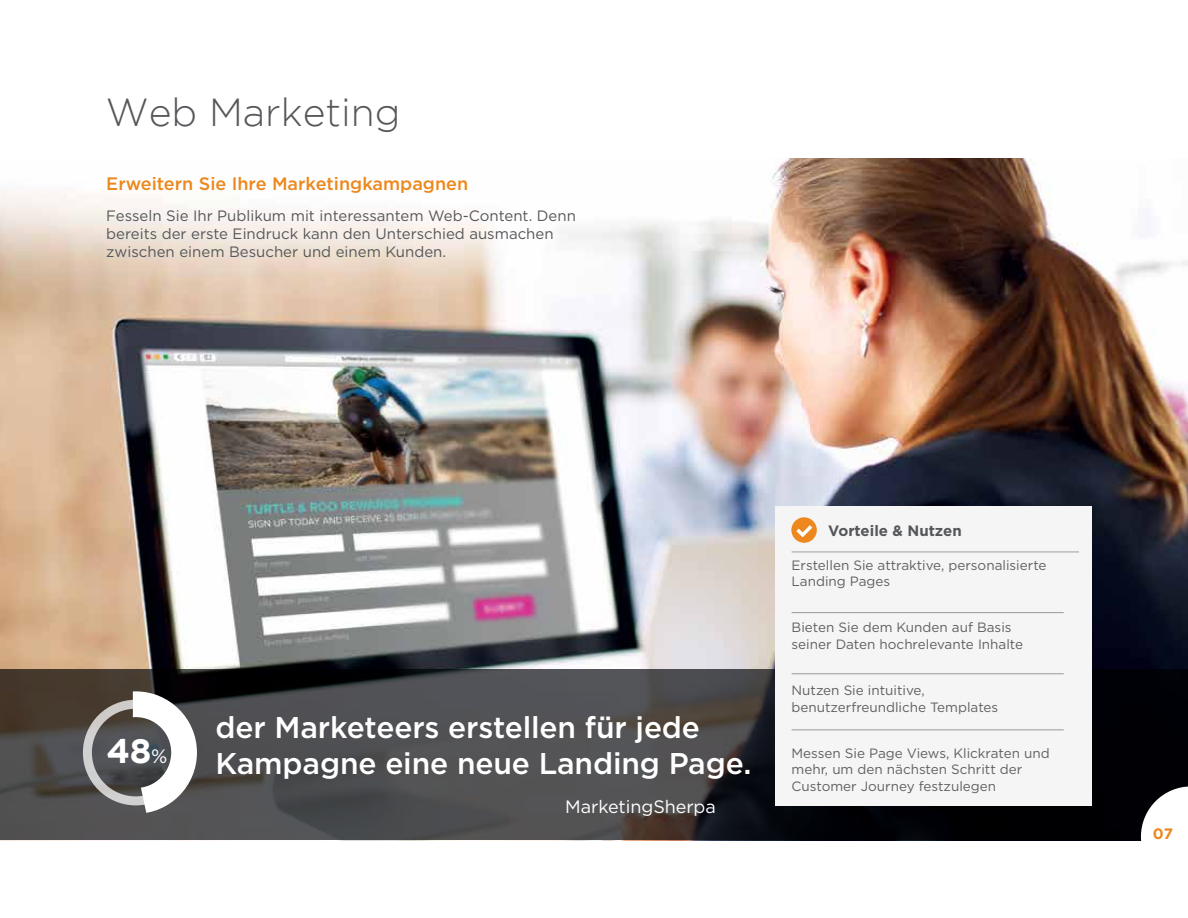
<style>
.page{position:relative;width:1188px;height:918px;background:#fff}
.page>*{position:absolute;margin:0;border:0;box-sizing:border-box;transform-origin:0 0}
.t1{font:300 39px "Gotham";color:#55575a}
.t2{font:700 34.35px "Gotham";color:#fff}
.t3{font:500 30px/36px "Gotham";letter-spacing:-.005em;color:#fff}
.t4{font:500 18px "Gotham";color:#ec881d}
.t5{font:18px "Gotham";letter-spacing:-.005em;color:#fff}
.t6{font:15px/18px "Gotham";color:#55575a}
.t7{font:700 15px "Gotham";color:#55575a}
.t8{font:700 15px "Gotham";color:#ec881d}
.t9{font:13.5px/16.5px "Gotham";color:#5f6062}
.s1{font-weight:400;font-size:19.5px}
</style>
<div class="page">
<img style="left:0;top:158px;width:1188px;height:682px">
<svg style="left:0;top:669px;width:1188px;height:170px;background:#3c3b3d"></svg>
<svg style="left:1141px;top:786px;width:47px;height:55px"></svg>
<div style="left:775px;top:506px;width:317px;height:299px;background:#f5f5f5"></div>
<hr style="left:792px;top:612px;width:272px;height:1px;background:#9a9799">
<hr style="left:792px;top:674px;width:272px;height:1px;background:#9a9799">
<hr style="left:792px;top:730px;width:272px;height:1px;background:#9a9799">
<hr style="left:792px;top:552px;width:287px;height:1px;background:#a19e9f">
<div style="left:791px;top:517px;width:26px;height:26px;background:#ec881d;border-radius:50%"></div>
<svg style="left:796px;top:525px;width:16px;height:12px"></svg>
<div style="left:83px;top:700px;width:106px;height:105px;border:9px solid #fff;border-radius:50%"></div>
<svg style="left:133px;top:686px;width:73px;height:135px"></svg>
<h1 class="t1" style="left:106px;top:91px;width:296px">Web Marketing</h1>
<h3 class="t4" style="left:106px;top:172px;width:363px">Erweitern Sie Ihre Marketingkampagnen</h3>
<p class="t6" style="left:106px;top:207px;width:471px">Fesseln Sie Ihr Publikum mit interessantem Web-Content. Denn bereits der erste Eindruck kann den Unterschied ausmachen zwischen einem Besucher und einem Kunden.</p>
<h2 class="t2" style="left:107px;top:731px;width:62px">48<span class="s1">%</span></h2>
<h3 class="t3" style="left:216px;top:709px;width:537px">der Marketeers erstellen für jede<br>Kampagne eine neue Landing Page.</h3>
<h3 class="t5" style="left:565px;top:795px;width:152px">MarketingSherpa</h3>
<p class="t7" style="left:828px;top:521px;width:135px">Vorteile &amp; Nutzen</p>
<p class="t9" style="left:792px;top:556px;width:256px">Erstellen Sie attraktive, personalisierte<br>Landing Pages</p>
<p class="t9" style="left:792px;top:619px;width:233px">Bieten Sie dem Kunden auf Basis seiner Daten hochrelevante Inhalte</p>
<p class="t9" style="left:792px;top:682px;width:208px">Nutzen Sie intuitive, benutzerfreundliche Templates</p>
<p class="t9" style="left:792px;top:744px;width:260px">Messen Sie Page Views, Klickraten und mehr, um den nächsten Schritt der<br>Customer Journey festzulegen</p>
<p class="t8" style="left:1153px;top:825px;width:22px">07</p>
</div>
